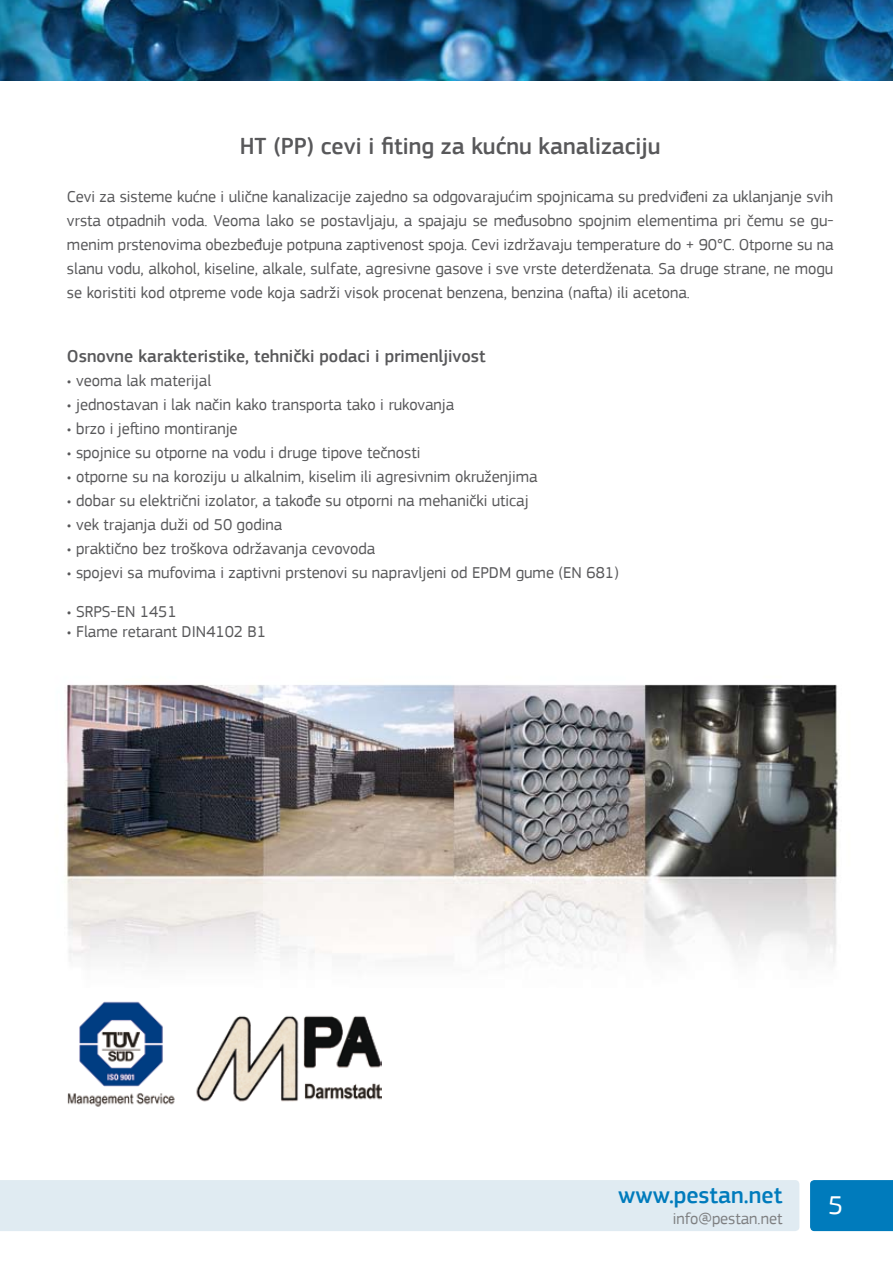
<style>
.page{position:relative;width:893px;height:1263px;background:#fff}
.page>*{position:absolute;margin:0;border:0;box-sizing:border-box;transform-origin:0 0}
.t1{font:27px "PF Square Sans Pro";color:#fff}
.t2{font:500 24px "PF Square Sans Pro";color:#58585a}
.t3{font:500 24px "PF Square Sans Pro";color:#007bbc}
.t4{font:500 18px "PF Square Sans Pro";color:#58585a}
.t5{font:16.5px/24px "PF Square Sans Pro";color:#58585a;text-align:justify}
.t6{font:16.5px "PF Square Sans Pro";color:#7e7f81}
</style>
<div class="page">
<div style="left:810px;top:1180px;width:83px;height:51px;background:#007bbc"></div>
<div style="left:0;top:1180px;width:799px;height:51px;background:#e0ebf2"></div>
<img style="left:1px;top:0;width:892px;height:81px">
<img style="left:0;top:0;width:1px;height:81px">
<img style="left:64px;top:684px;width:775px;height:278px">
<img style="left:67px;top:1001px;width:108px;height:106px">
<img style="left:196px;top:1016px;width:186px;height:86px">
<h2 class="t2" style="left:240px;top:132px;width:422px">HT (PP) cevi i fiting za kućnu kanalizaciju</h2>
<p class="t5" style="left:67px;top:185px;width:768px">Cevi za sisteme kućne i ulične kanalizacije zajedno sa odgovarajućim spojnicama su predviđeni za uklanjanje svih vrsta otpadnih voda. Veoma lako se postavljaju, a spajaju se međusobno spojnim elementima pri čemu se gu&shy;menim prstenovima obezbeđuje potpuna zaptivenost spoja. Cevi izdržavaju temperature do + 90°C. Otporne su na slanu vodu, alkohol, kiseline, alkale, sulfate, agresivne gasove i sve vrste deterdženata. Sa druge strane, ne mogu se koristiti kod otpreme vode koja sadrži visok procenat benzena, benzina (nafta) ili acetona.</p>
<p class="t4" style="left:67px;top:345px;width:420px">Osnovne karakteristike, tehnički podaci i primenljivost</p>
<p class="t5" style="left:67px;top:368px;width:146px">• veoma lak materijal</p>
<p class="t5" style="left:67px;top:392px;width:389px">• jednostavan i lak način kako transporta tako i rukovanja</p>
<p class="t5" style="left:67px;top:416px;width:172px">• brzo i jeftino montiranje</p>
<p class="t5" style="left:67px;top:440px;width:355px">• spojnice su otporne na vodu i druge tipove tečnosti</p>
<p class="t5" style="left:67px;top:464px;width:472px">• otporne su na koroziju u alkalnim, kiselim ili agresivnim okruženjima</p>
<p class="t5" style="left:67px;top:488px;width:463px">• dobar su električni izolator, a takođe su otporni na mehanički uticaj</p>
<p class="t5" style="left:67px;top:512px;width:217px">• vek trajanja duži od 50 godina</p>
<p class="t5" style="left:67px;top:536px;width:310px">• praktično bez troškova održavanja cevovoda</p>
<p class="t5" style="left:67px;top:560px;width:553px">• spojevi sa mufovima i zaptivni prstenovi su napravljeni od EPDM gume (EN 681)</p>
<p class="t5" style="left:67px;top:600px;width:111px">• SRPS-EN 1451</p>
<p class="t5" style="left:67px;top:620px;width:200px">• Flame retarant DIN4102 B1</p>
<h2 class="t3" style="left:618px;top:1181px;width:166px">www.pestan.net</h2>
<p class="t6" style="left:673px;top:1209px;width:111px">info@pestan.net</p>
<h1 class="t1" style="left:828px;top:1189px;width:17px">5</h1>
</div>
